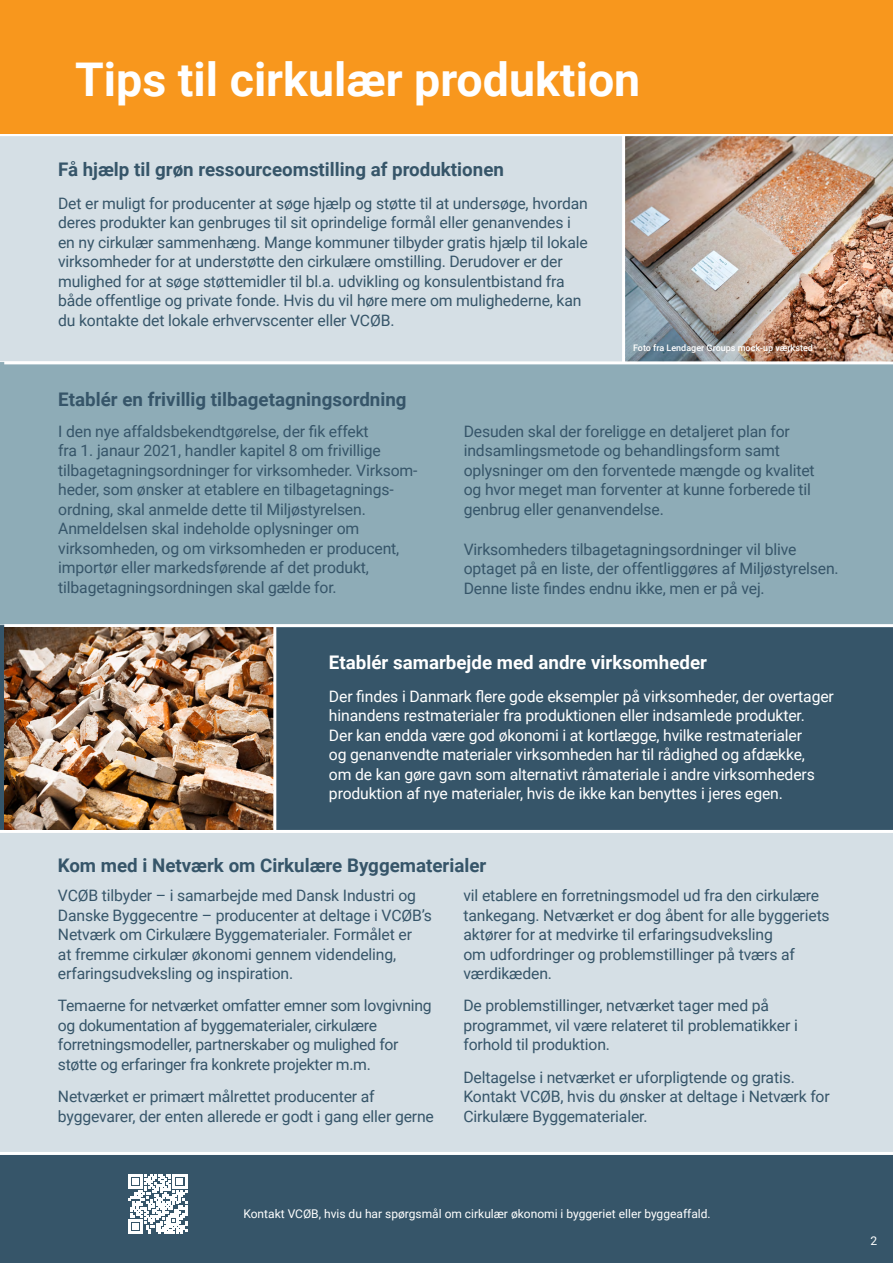
<style>
.page{position:relative;width:893px;height:1263px;background:#fff}
.page>*{position:absolute;margin:0;border:0;box-sizing:border-box;transform-origin:0 0}
.overskrift_forsiden{font:700 46.5px "Roboto";color:#fff}
.brød{font:700 18.75px "Roboto";color:#365569}
.brød-2{font:700 18.75px "Roboto";color:#fff}
.brød-3{font:15.75px/19.5px "Roboto";letter-spacing:-.01em;color:#365569}
.brød-4{font:15.75px/19.5px "Roboto";letter-spacing:-.01em;color:#fff}
.brød_8_10_neg{font:12px "Roboto";color:#fff}
.brød-5{font:500 9px "Roboto";color:#fff}
</style>
<div class="page">
<div style="left:0;top:133px;width:893px;height:228px;background:#d5dfe5"></div>
<div style="left:0;top:833px;width:893px;height:319px;background:#d5dfe5"></div>
<div style="left:0;top:625px;width:893px;height:206px;background:#365569"></div>
<div style="left:0;top:362px;width:893px;height:263px;background:#8eacb7"></div>
<hr style="left:4px;top:624px;width:889px;height:3px;background:#fff">
<div style="left:0;top:1153px;width:893px;height:110px;background:#365569"></div>
<svg style="left:128px;top:1174px;width:59px;height:59px"></svg>
<hr style="left:0;top:830px;width:893px;height:3px;background:#fff">
<hr style="left:0;top:1152px;width:893px;height:3px;background:#fff">
<img style="left:4px;top:627px;width:269px;height:203px">
<img style="left:625px;top:136px;width:268px;height:225px">
<hr style="left:0;top:133px;width:893px;height:3px;background:#fff">
<hr style="left:4px;top:361px;width:889px;height:3px;background:#fff">
<hr style="left:622px;top:133px;width:3px;height:229px;background:#fff">
<hr style="left:273px;top:625px;width:3px;height:208px;background:#fff">
<div style="left:0;top:0;width:893px;height:133px;background:#f8971d"></div>
<p class="overskrift_forsiden" style="left:75px;top:47px;width:567px">Tips til cirkulær produktion</p>
<p class="brød" style="left:58px;top:156px;width:447px">Få hjælp til grøn ressourceomstilling af produktionen</p>
<p class="brød-3" style="left:58px;top:193px;width:531px">Det er muligt for producenter at søge hjælp og støtte til at undersøge, hvordan deres produkter kan genbruges til sit oprindelige formål eller genanvendes i en ny cirkulær sammenhæng. Mange kommuner tilbyder gratis hjælp til lokale virksomheder for at understøtte den cirkulære omstilling. Derudover er der mulighed for at søge støttemidler til bl.a. udvikling og konsulentbistand fra både offentlige og private fonde. Hvis du vil høre mere om mulighederne, kan du kontakte det lokale erhvervscenter eller VCØB.</p>
<p class="brød" style="left:58px;top:386px;width:350px">Etablér en frivillig tilbagetagningsordning</p>
<p class="brød-5" style="left:633px;top:341px;width:181px">Foto fra Lendager Groups mock-up værksted</p>
<p class="brød-3" style="left:58px;top:421px;width:361px">I den nye affaldsbekendtgørelse, der fik effekt<br>fra 1. janaur 2021, handler kapitel 8 om frivillige tilbagetagningsordninger for virksomheder. Virksom&shy;heder, som ønsker at etablere en tilbagetagnings&shy;ordning, skal anmelde dette til Miljøstyrelsen.<br>Anmeldelsen skal indeholde oplysninger om virksomheden, og om virksomheden er producent, importør eller markedsførende af det produkt, tilbagetagningsordningen skal gælde for.</p>
<p class="brød-3" style="left:464px;top:421px;width:352px">Desuden skal der foreligge en detaljeret plan for indsamlingsmetode og behandlingsform samt oplysninger om den forventede mængde og kvalitet og hvor meget man forventer at kunne forberede til genbrug eller genanvendelse.</p>
<p class="brød-3" style="left:464px;top:539px;width:376px">Virksomheders tilbagetagningsordninger vil blive optaget på en liste, der offentliggøres af Miljøstyrelsen.<br>Denne liste findes endnu ikke, men er på vej.</p>
<p class="brød-2" style="left:329px;top:649px;width:379px">Etablér samarbejde med andre virksomheder</p>
<p class="brød-4" style="left:329px;top:686px;width:506px">Der findes i Danmark flere gode eksempler på virksomheder, der overtager hinandens restmaterialer fra produktionen eller indsamlede produkter.<br>Der kan endda være god økonomi i at kortlægge, hvilke restmaterialer<br>og genanvendte materialer virksomheden har til rådighed og afdække,<br>om de kan gøre gavn som alternativt råmateriale i andre virksomheders produktion af nye materialer, hvis de ikke kan benyttes i jeres egen.</p>
<p class="brød" style="left:58px;top:852px;width:430px">Kom med i Netværk om Cirkulære Byggematerialer</p>
<p class="brød-3" style="left:58px;top:885px;width:376px">VCØB tilbyder – i samarbejde med Dansk Industri og Danske Byggecentre – producenter at deltage i VCØB’s Netværk om Cirkulære Byggematerialer. Formålet er<br>at fremme cirkulær økonomi gennem videndeling, erfaringsudveksling og inspiration.</p>
<p class="brød-3" style="left:58px;top:995px;width:375px">Temaerne for netværket omfatter emner som lovgivning og dokumentation af byggematerialer, cirkulære forretningsmodeller, partnerskaber og mulighed for støtte og erfaringer fra konkrete projekter m.m.</p>
<p class="brød-3" style="left:58px;top:1086px;width:378px">Netværket er primært målrettet producenter af byggevarer, der enten allerede er godt i gang eller gerne</p>
<p class="brød-3" style="left:463px;top:885px;width:368px">vil etablere en forretningsmodel ud fra den cirkulære tankegang. Netværket er dog åbent for alle byggeriets aktører for at medvirke til erfaringsudveksling<br>om udfordringer og problemstillinger på tværs af værdikæden.</p>
<p class="brød-3" style="left:463px;top:995px;width:336px">De problemstillinger, netværket tager med på programmet, vil være relateret til problematikker i forhold til produktion.</p>
<p class="brød-3" style="left:463px;top:1067px;width:368px">Deltagelse i netværket er uforpligtende og gratis.<br>Kontakt VCØB, hvis du ønsker at deltage i Netværk for<br>Cirkulære Byggematerialer.</p>
<p class="brød_8_10_neg" style="left:243px;top:1205px;width:469px">Kontakt VCØB, hvis du har spørgsmål om cirkulær økonomi i byggeriet eller byggeaffald.</p>
<p class="brød_8_10_neg" style="left:870px;top:1232px;width:8px">2</p>
</div>
